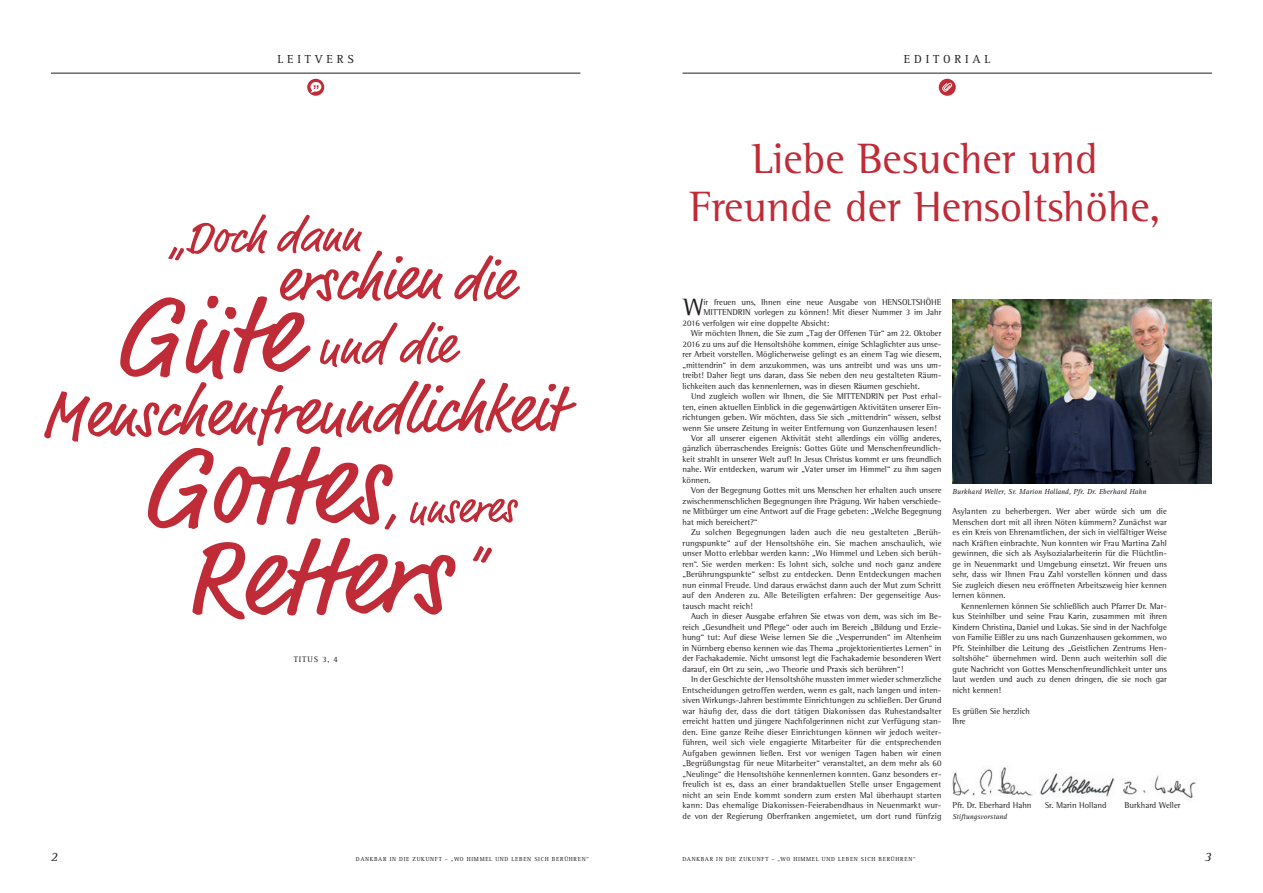
<style>
.page{position:relative;width:1263px;height:893px;background:#fff}
.page>*{position:absolute;margin:0;border:0;box-sizing:border-box;transform-origin:0 0}
.t1{font:43.5px/47.2px "Rotis Semi Serif";color:#bf2b37;text-align:center}
.t2{font:24.22px "Rotis Semi Serif";color:#231f20}
.t3{font:italic 13.12px "Rotis Serif";color:#231f20}
.t4{font:12px "Rotis Serif";letter-spacing:.315em;color:#231f20}
.t5{font:8.62px/10.5px "Rotis Semi Serif";color:#231f20;text-align:justify}
.t6{font:8.25px "Rotis Serif";letter-spacing:.115em;color:#231f20}
.t7{font:italic 7.5px "Rotis Serif";color:#231f20}
.t8{font:6px "Rotis Serif";letter-spacing:.115em;color:#231f20}
</style>
<div class="page">
<hr style="left:682px;top:73px;width:530px;height:1px;background:#231f20">
<div style="left:939px;top:79px;width:17px;height:17px;background:#bf2b37;border-radius:50%"></div>
<svg style="left:942px;top:82px;width:10px;height:10px"></svg>
<hr style="left:51px;top:73px;width:529px;height:1px;background:#231f20">
<svg style="left:307px;top:79px;width:17px;height:17px"></svg>
<svg style="left:310px;top:82px;width:11px;height:11px"></svg>
<img style="left:952px;top:299px;width:260px;height:184px">
<img style="left:952px;top:767px;width:81px;height:29px">
<img style="left:1123px;top:775px;width:73px;height:24px">
<img style="left:1039px;top:772px;width:76px;height:25px">
<svg style="left:192px;top:538px;width:263px;height:81px"></svg>
<svg style="left:44px;top:214px;width:533px;height:316px"></svg>
<svg style="left:473px;top:546px;width:19px;height:17px"></svg>
<h3 class="t4" style="left:277px;top:52px;width:78px">LEITVERS</h3>
<h3 class="t4" style="left:904px;top:52px;width:88px">EDITORIAL</h3>
<p class="t6" style="left:294px;top:654px;width:46px">TITUS 3, 4</p>
<h1 class="t1" style="left:689px;top:135px;width:472px">Liebe Besucher und<br>Freunde der Hensoltshöhe,</h1>
<h2 class="t2" style="left:684px;top:293px;width:21px">W</h2>
<p class="t5" style="left:703px;top:296px;width:240px">ir freuen uns, Ihnen eine neue Ausgabe von HENSOLTSHÖHE</p>
<p class="t5" style="left:703px;top:307px;width:239px">MITTENDRIN vorlegen zu können! Mit dieser Nummer 3 im Jahr</p>
<p class="t5" style="left:682px;top:317px;width:148px">2016 verfolgen wir eine doppelte Absicht:</p>
<p class="t5" style="left:691px;top:328px;width:252px">Wir möchten Ihnen, die Sie zum „Tag der Offenen Tür“ am 22. Oktober</p>
<p class="t5" style="left:682px;top:338px;width:260px">2016 zu uns auf die Hensoltshöhe kommen, einige Schlaglichter aus unse-</p>
<p class="t5" style="left:682px;top:349px;width:260px">rer Arbeit vorstellen. Möglicherweise gelingt es an einem Tag wie diesem,</p>
<p class="t5" style="left:682px;top:359px;width:260px">„mittendrin“ in dem anzukommen, was uns antreibt und was uns um-</p>
<p class="t5" style="left:682px;top:370px;width:260px">treibt! Daher liegt uns daran, dass Sie neben den neu gestalteten Räum-</p>
<p class="t5" style="left:682px;top:380px;width:239px">lichkeiten auch das kennenlernen, was in diesen Räumen geschieht.</p>
<p class="t5" style="left:691px;top:391px;width:252px">Und zugleich wollen wir Ihnen, die Sie MITTENDRIN per Post erhal-</p>
<p class="t5" style="left:682px;top:401px;width:260px">ten, einen aktuellen Einblick in die gegenwärtigen Aktivitäten unserer Ein-</p>
<p class="t5" style="left:682px;top:412px;width:260px">richtungen geben. Wir möchten, dass Sie sich „mittendrin“ wissen, selbst</p>
<p class="t5" style="left:682px;top:422px;width:256px">wenn Sie unsere Zeitung in weiter Entfernung von Gunzenhausen lesen!</p>
<p class="t5" style="left:691px;top:433px;width:252px">Vor all unserer eigenen Aktivität steht allerdings ein völlig anderes,</p>
<p class="t5" style="left:682px;top:443px;width:260px">gänzlich überraschendes Ereignis: Gottes Güte und Menschenfreundlich-</p>
<p class="t5" style="left:682px;top:454px;width:260px">keit strahlt in unserer Welt auf! In Jesus Christus kommt er uns freundlich</p>
<p class="t5" style="left:682px;top:464px;width:260px">nahe. Wir entdecken, warum wir „Vater unser im Himmel“ zu ihm sagen</p>
<p class="t5" style="left:682px;top:475px;width:30px">können.</p>
<p class="t5" style="left:691px;top:485px;width:252px">Von der Begegnung Gottes mit uns Menschen her erhalten auch unsere</p>
<p class="t5" style="left:682px;top:496px;width:260px">zwischenmenschlichen Begegnungen ihre Prägung. Wir haben verschiede-</p>
<p class="t5" style="left:682px;top:506px;width:260px">ne Mitbürger um eine Antwort auf die Frage gebeten: „Welche Begegnung</p>
<p class="t5" style="left:682px;top:517px;width:77px">hat mich bereichert?“</p>
<p class="t5" style="left:691px;top:527px;width:252px">Zu solchen Begegnungen laden auch die neu gestalteten „Berüh-</p>
<p class="t5" style="left:682px;top:538px;width:260px">rungspunkte“ auf der Hensoltshöhe ein. Sie machen anschaulich, wie</p>
<p class="t5" style="left:682px;top:548px;width:260px">unser Motto erlebbar werden kann: „Wo Himmel und Leben sich berüh-</p>
<p class="t5" style="left:682px;top:559px;width:260px">ren“. Sie werden merken: Es lohnt sich, solche und noch ganz andere</p>
<p class="t5" style="left:682px;top:569px;width:260px">„Berührungspunkte“ selbst zu entdecken. Denn Entdeckungen machen</p>
<p class="t5" style="left:682px;top:580px;width:260px">nun einmal Freude. Und daraus erwächst dann auch der Mut zum Schritt</p>
<p class="t5" style="left:682px;top:590px;width:260px">auf den Anderen zu. Alle Beteiligten erfahren: Der gegenseitige Aus-</p>
<p class="t5" style="left:682px;top:601px;width:72px">tausch macht reich!</p>
<p class="t5" style="left:691px;top:611px;width:252px">Auch in dieser Ausgabe erfahren Sie etwas von dem, was sich im Be-</p>
<p class="t5" style="left:682px;top:622px;width:260px">reich „Gesundheit und Pflege“ oder auch im Bereich „Bildung und Erzie-</p>
<p class="t5" style="left:682px;top:632px;width:260px">hung“ tut: Auf diese Weise lernen Sie die „Vesperrunden“ im Altenheim</p>
<p class="t5" style="left:682px;top:643px;width:260px">in Nürnberg ebenso kennen wie das Thema „projektorientiertes Lernen“ in</p>
<p class="t5" style="left:682px;top:653px;width:260px">der Fachakademie. Nicht umsonst legt die Fachakademie besonderen Wert</p>
<p class="t5" style="left:682px;top:664px;width:222px">darauf, ein Ort zu sein, „wo Theorie und Praxis sich berühren“!</p>
<p class="t5" style="left:691px;top:674px;width:252px">In der Geschichte der Hensoltshöhe mussten immer wieder schmerzliche</p>
<p class="t5" style="left:682px;top:685px;width:260px">Entscheidungen getroffen werden, wenn es galt, nach langen und inten-</p>
<p class="t5" style="left:682px;top:695px;width:260px">siven Wirkungs-Jahren bestimmte Einrichtungen zu schließen. Der Grund</p>
<p class="t5" style="left:682px;top:706px;width:260px">war häufig der, dass die dort tätigen Diakonissen das Ruhestandsalter</p>
<p class="t5" style="left:682px;top:716px;width:260px">erreicht hatten und jüngere Nachfolgerinnen nicht zur Verfügung stan-</p>
<p class="t5" style="left:682px;top:727px;width:260px">den. Eine ganze Reihe dieser Einrichtungen können wir jedoch weiter-</p>
<p class="t5" style="left:682px;top:737px;width:260px">führen, weil sich viele engagierte Mitarbeiter für die entsprechenden</p>
<p class="t5" style="left:682px;top:748px;width:260px">Aufgaben gewinnen ließen. Erst vor wenigen Tagen haben wir einen</p>
<p class="t5" style="left:682px;top:758px;width:260px">„Begrüßungstag für neue Mitarbeiter“ veranstaltet, an dem mehr als 60</p>
<p class="t5" style="left:682px;top:769px;width:260px">„Neulinge“ die Hensoltshöhe kennenlernen konnten. Ganz besonders er-</p>
<p class="t5" style="left:682px;top:779px;width:260px">freulich ist es, dass an einer brandaktuellen Stelle unser Engagement</p>
<p class="t5" style="left:682px;top:790px;width:260px">nicht an sein Ende kommt sondern zum ersten Mal überhaupt starten</p>
<p class="t5" style="left:682px;top:800px;width:260px">kann: Das ehemalige Diakonissen-Feierabendhaus in Neuenmarkt wur-</p>
<p class="t5" style="left:682px;top:811px;width:260px">de von der Regierung Oberfranken angemietet, um dort rund fünfzig</p>
<p class="t7" style="left:952px;top:487px;width:196px">Burkhard Weller, Sr. Marion Holland, Pfr. Dr. Eberhard Hahn</p>
<p class="t5" style="left:952px;top:506px;width:216px">Asylanten zu beherbergen. Wer aber würde sich um die Menschen dort mit all ihren Nöten kümmern? Zunächst war es ein Kreis von Ehrenamtlichen, der sich in vielfältiger Weise nach Kräften einbrachte. Nun konnten wir Frau Martina Zahl gewinnen, die sich als Asylsozialarbeiterin für die Flüchtlin&shy;ge in Neuenmarkt und Umgebung einsetzt. Wir freuen uns sehr, dass wir Ihnen Frau Zahl vorstellen können und dass Sie zugleich diesen neu eröffneten Arbeitszweig hier kennen lernen können.</p>
<p class="t5" style="left:952px;top:601px;width:216px;text-indent:9px">Kennenlernen können Sie schließlich auch Pfarrer Dr. Mar&shy;kus Steinhilber und seine Frau Karin, zusammen mit ihren Kindern Christina, Daniel und Lukas. Sie sind in der Nachfolge von Familie Eißler zu uns nach Gunzenhausen gekommen, wo Pfr. Steinhilber die Leitung des „Geistlichen Zentrums Hen&shy;soltshöhe“ übernehmen wird. Denn auch weiterhin soll die gute Nachricht von Gottes Menschenfreundlichkeit unter uns laut werden und auch zu denen dringen, die sie noch gar nicht kennen!</p>
<p class="t5" style="left:952px;top:706px;width:79px">Es grüßen Sie herzlich<br>Ihre</p>
<p class="t5" style="left:952px;top:800px;width:81px">Pfr. Dr. Eberhard Hahn</p>
<p class="t5" style="left:1045px;top:800px;width:63px">Sr. Marin Holland</p>
<p class="t5" style="left:1125px;top:800px;width:57px">Burkhard Weller</p>
<p class="t7" style="left:952px;top:812px;width:56px">Stiftungsvorstand</p>
<h3 class="t3" style="left:51px;top:849px;width:9px">2</h3>
<p class="t8" style="left:356px;top:856px;width:234px">DANKBAR IN DIE ZUKUNFT – „WO HIMMEL UND LEBEN SICH BERÜHREN“</p>
<p class="t8" style="left:682px;top:856px;width:234px">DANKBAR IN DIE ZUKUNFT – „WO HIMMEL UND LEBEN SICH BERÜHREN“</p>
<h3 class="t3" style="left:1205px;top:849px;width:9px">3</h3>
</div>
